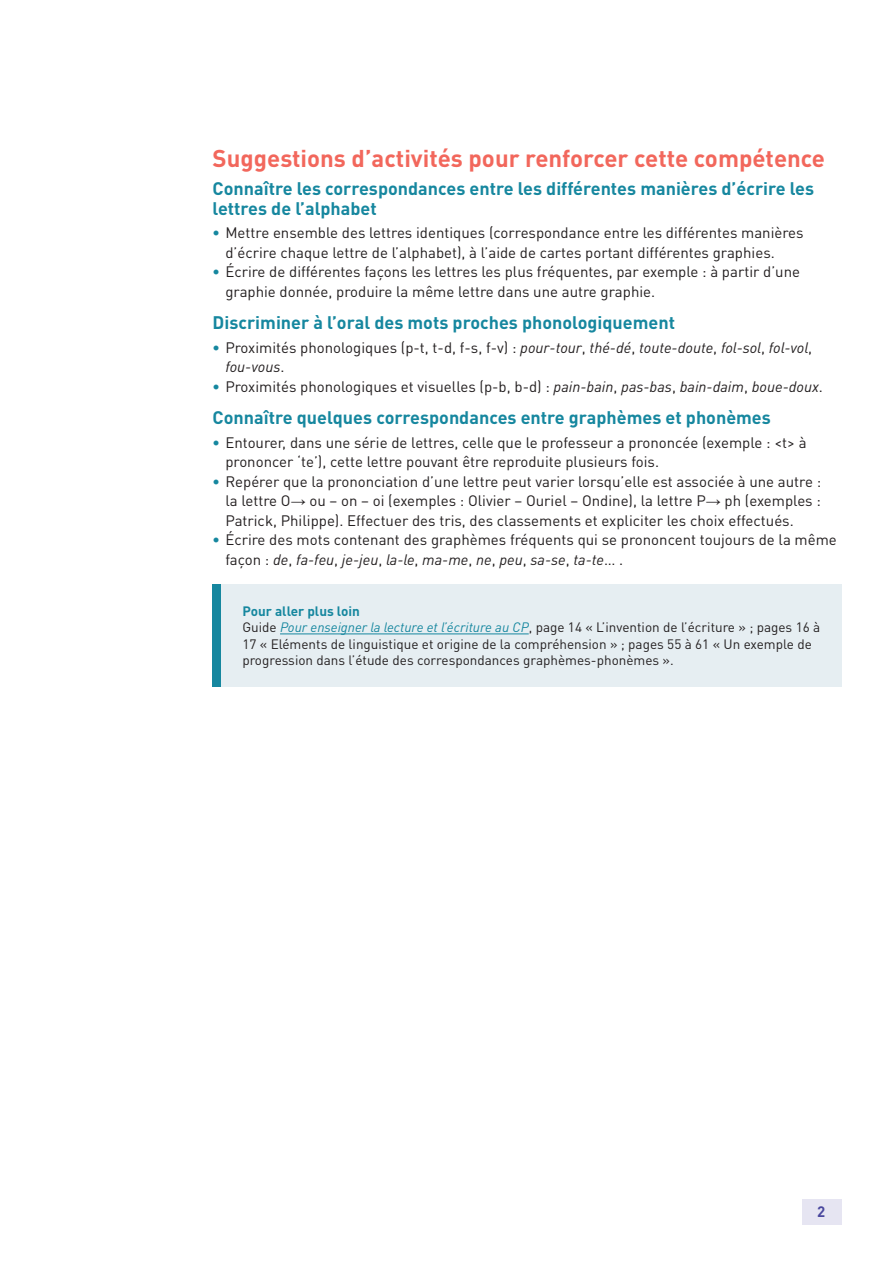
<style>
.page{position:relative;width:893px;height:1263px;background:#fff}
.page>*{position:absolute;margin:0;border:0;box-sizing:border-box;transform-origin:0 0}
._03_Titre_de_niveau{font:700 24px "DIN Pro";color:#f2675c}
._04_Titre_de_niveau{font:700 18px/19.5px "DIN Pro";color:#16879f}
.t1{font:15px/19.5px "DIN Pro";color:#231f20}
.t2{font:italic 15px/19.5px "DIN Pro";color:#231f20}
.t3{font:700 15px "DIN Pro";color:#4a489e}
._15_texte_encadré{font:13.5px/16.5px "DIN Pro";color:#231f20}
._15_Titre_encadré{font:700 13.5px "DIN Pro";color:#16879f}
.s1{font-weight:700;color:#16879f}
.s2{font-weight:700;font-style:normal;color:#16879f}
.s3{font-style:normal}
.s4{font-style:italic}
.s5{font-family:"Arial"}
.s6{font-style:italic;color:#16879f}
</style>
<div class="page">
<div style="left:802px;top:1199px;width:39px;height:26px;background:#e6e5f2"></div>
<div style="left:213px;top:584px;width:629px;height:102px;background:#e6eef2"></div>
<hr style="left:280px;top:633px;width:249px;height:1px;background:#16879f">
<div style="left:213px;top:584px;width:8px;height:102px;background:#16879f"></div>
<p class="_03_Titre_de_niveau" style="left:213px;top:143px;width:614px">Suggestions d’activités pour renforcer cette compétence</p>
<p class="_04_Titre_de_niveau" style="left:213px;top:178px;width:603px">Connaître les correspondances entre les différentes manières d’écrire les lettres de l’alphabet</p>
<p class="t1" style="left:225px;top:223px;width:580px;text-indent:-13px"><span class="s1">•</span> Mettre ensemble des lettres identiques (correspondance entre les différentes manières d’écrire chaque lettre de l’alphabet), à l’aide de cartes portant différentes graphies.</p>
<p class="t1" style="left:225px;top:262px;width:576px;text-indent:-13px"><span class="s1">•</span> Écrire de différentes façons les lettres les plus fréquentes, par exemple : à partir d’une graphie donnée, produire la même lettre dans une autre graphie.</p>
<p class="_04_Titre_de_niveau" style="left:213px;top:312px;width:464px">Discriminer à l’oral des mots proches phonologiquement</p>
<p class="t2" style="left:225px;top:338px;width:588px;text-indent:-13px"><span class="s2">•</span> <span class="s3">Proximités phonologiques (p-t, t-d, f-s, f-v) :</span> pour-tour<span class="s3">,</span> thé-dé<span class="s3">,</span> toute-doute<span class="s3">,</span> fol-sol<span class="s3">,</span> fol-vol<span class="s3">, </span>fou-vous<span class="s3">.</span></p>
<p class="t1" style="left:213px;top:376px;width:612px"><span class="s1">•</span> Proximités phonologiques et visuelles (p-b, b-d) : <span class="s4">pain-bain</span>, <span class="s4">pas-bas</span>, <span class="s4">bain-daim</span>, <span class="s4">boue-doux</span>.</p>
<p class="_04_Titre_de_niveau" style="left:213px;top:407px;width:560px">Connaître quelques correspondances entre graphèmes et phonèmes</p>
<p class="t1" style="left:225px;top:432px;width:583px;text-indent:-13px"><span class="s1">•</span> Entourer, dans une série de lettres, celle que le professeur a prononcée (exemple : &lt;t&gt; à prononcer ‘te’), cette lettre pouvant être reproduite plusieurs fois.</p>
<p class="t1" style="left:225px;top:471px;width:597px;text-align:justify;text-indent:-13px"><span class="s1">•</span> Repérer que la prononciation d’une lettre peut varier lorsqu’elle est associée à une autre : la lettre O<span class="s5">→</span> ou – on – oi (exemples : Olivier – Ouriel – Ondine), la lettre P<span class="s5">→</span> ph (exemples :<br>Patrick, Philippe). Effectuer des tris, des classements et expliciter les choix effectués.</p>
<p class="t1" style="left:225px;top:530px;width:613px;text-indent:-13px"><span class="s1">•</span> Écrire des mots contenant des graphèmes fréquents qui se prononcent toujours de la même façon : <span class="s4">de</span>, <span class="s4">fa-feu</span>, <span class="s4">je-jeu</span>, <span class="s4">la-le</span>, <span class="s4">ma-me</span>, <span class="s4">ne</span>, <span class="s4">peu</span>, <span class="s4">sa-se</span>, <span class="s4">ta-te</span>… .</p>
<p class="_15_Titre_encadré" style="left:242px;top:602px;width:119px">Pour aller plus loin</p>
<p class="_15_texte_encadré" style="left:242px;top:619px;width:579px">Guide <span class="s6">Pour enseigner la lecture et l’écriture au CP</span>, page 14 « L’invention de l’écriture » ; pages 16 à<br>17 « Eléments de linguistique et origine de la compréhension » ; pages 55 à 61 « Un exemple de progression dans l’étude des correspondances graphèmes-phonèmes ».</p>
<p class="t3" style="left:817px;top:1201px;width:10px">2</p>
</div>
